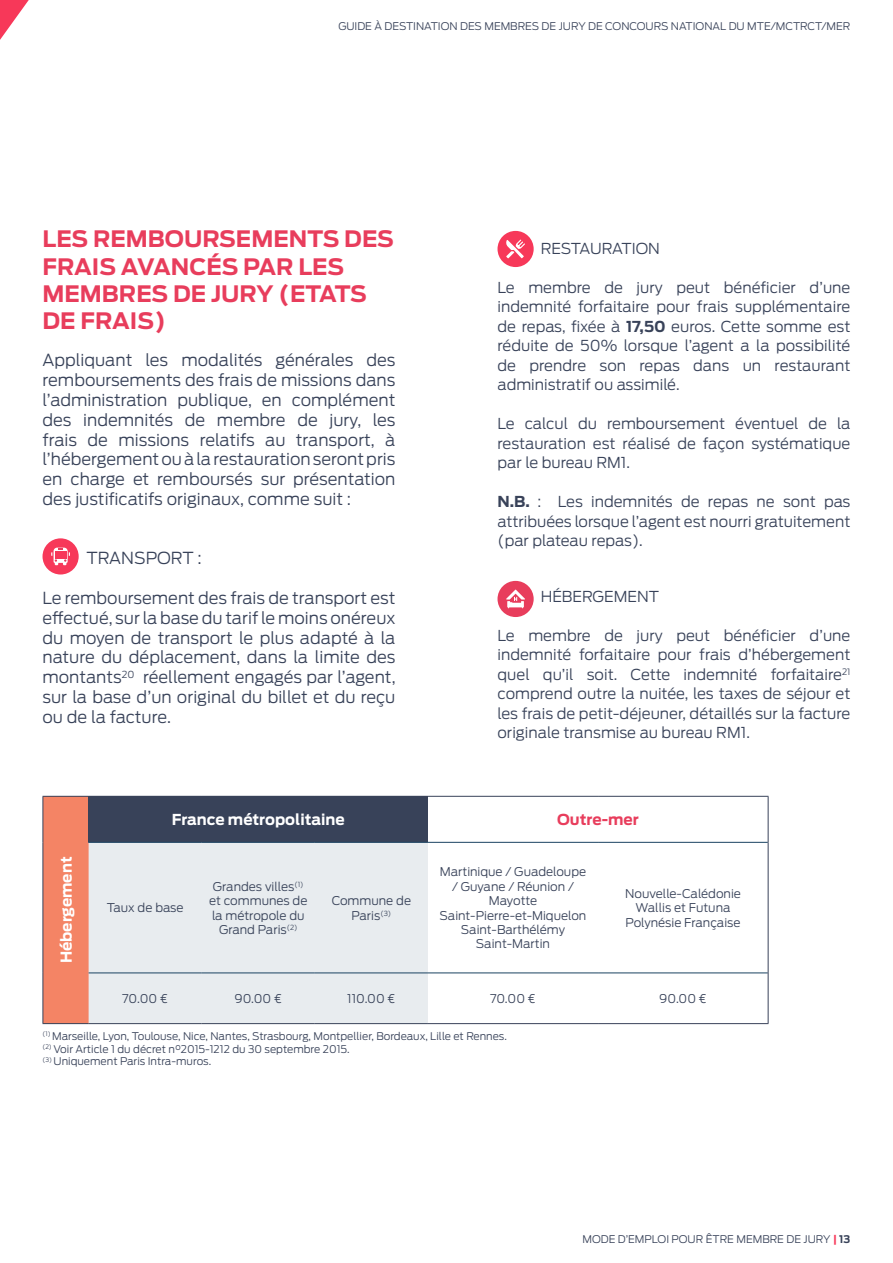
<style>
.page{position:relative;width:893px;height:1263px;background:#fff}
.page>*{position:absolute;margin:0;border:0;box-sizing:border-box;transform-origin:0 0}
.t1{font:700 22.5px/27px "Antenna";color:#e83d5c}
.t2{font:300 16.5px/19.8px "Antenna";color:#384259;text-align:justify}
.t3{font:300 15px/19.5px "Antenna";color:#384259;text-align:justify}
.t4{font:700 15px "Antenna";color:#fff}
.t5{font:700 15px "Antenna";color:#e83d5c}
.t6{font:300 12px/14.4px "Antenna";color:#384259;text-align:center}
.t7{font:300 10.5px/12.6px "Antenna";color:#384259}
.s1{font-weight:700}
.s2{font-weight:700;color:#f73859}
</style>
<div class="page">
<svg style="left:0;top:0;width:29px;height:40px"></svg>
<svg style="left:43px;top:538px;width:36px;height:36px"></svg>
<svg style="left:497px;top:581px;width:37px;height:36px"></svg>
<svg style="left:497px;top:231px;width:37px;height:36px"></svg>
<div style="left:43px;top:796px;width:46px;height:227px;background:#f48465"></div>
<div style="left:89px;top:796px;width:339px;height:46px;background:#384259"></div>
<div style="left:89px;top:843px;width:339px;height:180px;background:#e8ecef"></div>
<hr style="left:768px;top:797px;width:1px;height:45px;background:#384259">
<hr style="left:89px;top:842px;width:113px;height:1px;background:#1a4261">
<hr style="left:202px;top:842px;width:113px;height:1px;background:#1a4261">
<hr style="left:315px;top:842px;width:113px;height:1px;background:#1a4261">
<hr style="left:428px;top:842px;width:170px;height:1px;background:#1a4261">
<hr style="left:598px;top:842px;width:170px;height:1px;background:#1a4261">
<hr style="left:43px;top:1023px;width:46px;height:1px;background:#384259">
<hr style="left:89px;top:973px;width:113px;height:1px;background:#1a4261">
<hr style="left:202px;top:973px;width:113px;height:1px;background:#1a4261">
<hr style="left:315px;top:973px;width:113px;height:1px;background:#1a4261">
<hr style="left:428px;top:973px;width:170px;height:1px;background:#1a4261">
<hr style="left:598px;top:973px;width:170px;height:1px;background:#1a4261">
<hr style="left:43px;top:796px;width:46px;height:1px;background:#384259">
<hr style="left:43px;top:797px;width:1px;height:45px;background:#384259">
<hr style="left:43px;top:842px;width:1px;height:131px;background:#384259">
<hr style="left:43px;top:973px;width:1px;height:50px;background:#384259">
<hr style="left:428px;top:796px;width:170px;height:1px;background:#384259">
<hr style="left:598px;top:796px;width:170px;height:1px;background:#384259">
<hr style="left:768px;top:842px;width:1px;height:131px;background:#384259">
<hr style="left:768px;top:973px;width:1px;height:50px;background:#384259">
<hr style="left:89px;top:1023px;width:113px;height:1px;background:#384259">
<hr style="left:202px;top:1023px;width:113px;height:1px;background:#384259">
<hr style="left:315px;top:1023px;width:113px;height:1px;background:#384259">
<hr style="left:428px;top:1023px;width:170px;height:1px;background:#384259">
<hr style="left:598px;top:1023px;width:170px;height:1px;background:#384259">
<p class="t7" style="left:338px;top:20px;width:514px">GUIDE À DESTINATION DES MEMBRES DE JURY DE CONCOURS NATIONAL DU MTE/MCTRCT/MER</p>
<h1 class="t1" style="left:43px;top:226px;width:353px">LES REMBOURSEMENTS DES<br>FRAIS AVANCÉS PAR LES<br>MEMBRES DE JURY (ETATS<br>DE FRAIS)</h1>
<p class="t2" style="left:43px;top:350px;width:354px">Appliquant les modalités générales des remboursements des frais de missions dans l’administration publique, en complément des indemnités de membre de jury, les frais de missions relatifs au transport, à l’hébergement ou à la restauration seront pris en charge et remboursés sur présentation des justificatifs originaux, comme suit :</p>
<p class="t2" style="left:86px;top:548px;width:117px">TRANSPORT :</p>
<p class="t2" style="left:43px;top:588px;width:355px">Le remboursement des frais de transport est effectué, sur la base du tarif le moins onéreux du moyen de transport le plus adapté à la nature du déplacement, dans la limite des montants<sup>20</sup> réellement engagés par l’agent, sur la base d’un original du billet et du reçu ou de la facture.</p>
<p class="t3" style="left:541px;top:238px;width:121px">RESTAURATION</p>
<p class="t3" style="left:497px;top:277px;width:354px">Le membre de jury peut bénéficier d’une indemnité forfaitaire pour frais supplémentaire de repas, fixée à <span class="s1">17,50</span> euros. Cette somme est réduite de 50% lorsque l’agent a la possibilité de prendre son repas dans un restaurant administratif ou assimilé.</p>
<p class="t3" style="left:497px;top:414px;width:354px">Le calcul du remboursement éventuel de la restauration est réalisé de façon systématique par le bureau RM1.</p>
<p class="t3" style="left:497px;top:492px;width:354px"><span class="s1">N.B.</span> : Les indemnités de repas ne sont pas attribuées lorsque l’agent est nourri gratuitement (par plateau repas).</p>
<p class="t3" style="left:541px;top:587px;width:120px">HÉBERGEMENT</p>
<p class="t3" style="left:497px;top:626px;width:354px">Le membre de jury peut bénéficier d’une indemnité forfaitaire pour frais d’hébergement quel qu’il soit. Cette indemnité forfaitaire<sup>21 </sup>comprend outre la nuitée, les taxes de séjour et les frais de petit-déjeuner, détaillés sur la facture originale transmise au bureau RM1.</p>
<p class="t4" style="left:57px;top:963px;width:108px;rotate:-90deg">Hébergement</p>
<p class="t4" style="left:172px;top:811px;width:174px">France métropolitaine</p>
<p class="t5" style="left:557px;top:811px;width:83px">Outre-mer</p>
<p class="t6" style="left:107px;top:901px;width:78px">Taux de base</p>
<p class="t6" style="left:209px;top:879px;width:100px">Grandes villes<sup>(1) </sup>et communes de la métropole du<br>Grand Paris<sup>(2)</sup></p>
<p class="t6" style="left:332px;top:894px;width:81px">Commune de<br>Paris<sup>(3)</sup></p>
<p class="t6" style="left:440px;top:865px;width:148px">Martinique / Guadeloupe / Guyane / Réunion /<br>Mayotte<br>Saint-Pierre-et-Miquelon<br>Saint-Barthélémy<br>Saint-Martin</p>
<p class="t6" style="left:625px;top:886px;width:117px">Nouvelle-Calédonie<br>Wallis et Futuna<br>Polynésie Française</p>
<p class="t6" style="left:122px;top:991px;width:47px">70.00 €</p>
<p class="t6" style="left:234px;top:991px;width:49px">90.00 €</p>
<p class="t6" style="left:347px;top:991px;width:50px">110.00 €</p>
<p class="t6" style="left:490px;top:991px;width:47px">70.00 €</p>
<p class="t6" style="left:659px;top:991px;width:49px">90.00 €</p>
<p class="t7" style="left:43px;top:1030px;width:466px"><sup>(1)</sup> Marseille, Lyon, Toulouse, Nice, Nantes, Strasbourg, Montpellier, Bordeaux, Lille et Rennes. <sup>(2)</sup> Voir Article 1 du décret n°2015-1212 du 30 septembre 2015.<br><sup>(3)</sup> Uniquement Paris Intra-muros.</p>
<p class="t7" style="left:582px;top:1233px;width:270px">MODE D’EMPLOI POUR ÊTRE MEMBRE DE JURY <span class="s2">|</span> <span class="s1">13</span></p>
</div>
